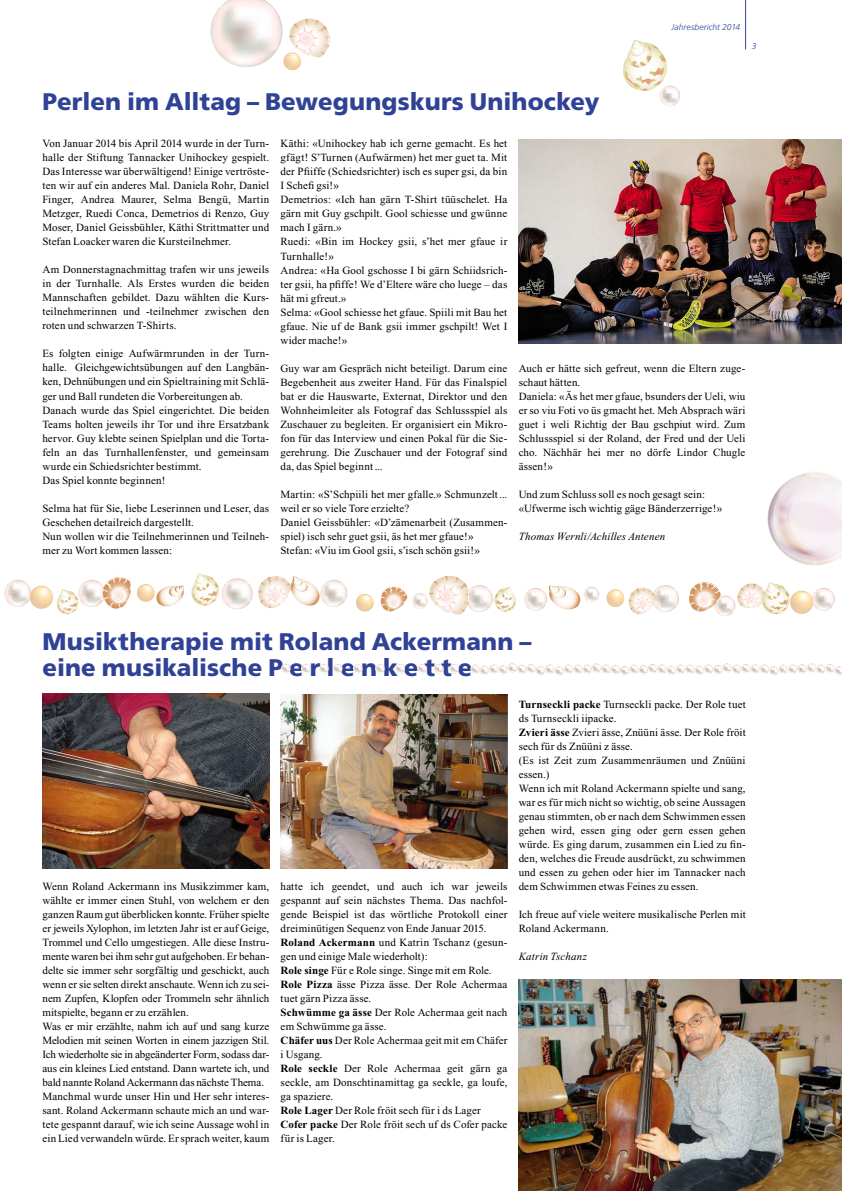
<style>
.page{position:relative;width:842px;height:1191px;background:#fff}
.page>*{position:absolute;margin:0;border:0;box-sizing:border-box;transform-origin:0 0}
.t1{font:900 24px/26px "Frutiger";letter-spacing:.005em;color:#304296}
.t2{font:11px/14px "Times New Roman";letter-spacing:.01em;color:#000}
.t3{font:italic 11px "Times New Roman";letter-spacing:.01em;color:#000}
.t4{font:italic 300 8.5px "Frutiger";letter-spacing:.01em;color:#304296}
.s1{font-weight:700}
</style>
<div class="page">
<hr style="left:745px;top:0;width:1px;height:49px;background:#304296">
<img style="left:767px;top:472px;width:75px;height:93px">
<svg style="left:524px;top:586px;width:75px;height:25px"></svg>
<svg style="left:191px;top:573px;width:156px;height:36px"></svg>
<svg style="left:381px;top:576px;width:135px;height:38px"></svg>
<svg style="left:4px;top:571px;width:127px;height:43px"></svg>
<svg style="left:137px;top:584px;width:47px;height:22px"></svg>
<svg style="left:356px;top:594px;width:18px;height:17px"></svg>
<svg style="left:606px;top:585px;width:73px;height:29px"></svg>
<svg style="left:689px;top:579px;width:146px;height:37px"></svg>
<img style="left:519px;top:140px;width:323px;height:203px">
<img style="left:43px;top:693px;width:226px;height:175px">
<img style="left:519px;top:979px;width:323px;height:212px">
<img style="left:281px;top:694px;width:226px;height:174px">
<svg style="left:470px;top:663px;width:372px;height:12px"></svg>
<svg style="left:623px;top:40px;width:57px;height:66px"></svg>
<svg style="left:211px;top:0;width:119px;height:70px"></svg>
<svg style="left:319px;top:664px;width:24px;height:9px"></svg>
<svg style="left:301px;top:664px;width:10px;height:9px"></svg>
<svg style="left:281px;top:664px;width:10px;height:9px"></svg>
<svg style="left:353px;top:664px;width:10px;height:9px"></svg>
<svg style="left:375px;top:664px;width:10px;height:9px"></svg>
<svg style="left:395px;top:664px;width:10px;height:9px"></svg>
<svg style="left:417px;top:664px;width:10px;height:9px"></svg>
<svg style="left:434px;top:664px;width:9px;height:9px"></svg>
<svg style="left:449px;top:664px;width:10px;height:9px"></svg>
<p class="t4" style="left:671px;top:23px;width:70px">Jahresbericht 2014</p>
<p class="t4" style="left:752px;top:42px;width:6px">3</p>
<h1 class="t1" style="left:42px;top:89px;width:558px">Perlen im Alltag – Bewegungskurs Unihockey</h1>
<p class="t2" style="left:42px;top:138px;width:228px;text-align:justify">Von Januar 2014 bis April 2014 wurde in der Turn&shy;halle der Stiftung Tannacker Unihockey gespielt.<br>Das Interesse war überwältigend! Einige vertröste&shy;ten wir auf ein anderes Mal. Daniela Rohr, Daniel Finger, Andrea Maurer, Selma Bengü, Martin Metzger, Ruedi Conca, Demetrios di Renzo, Guy Moser, Daniel Geissbühler, Käthi Strittmatter und Stefan Loacker waren die Kursteilnehmer.</p>
<p class="t2" style="left:42px;top:264px;width:228px;text-align:justify">Am Donnerstagnachmittag trafen wir uns jeweils in der Turnhalle. Als Erstes wurden die beiden Mannschaften gebildet. Dazu wählten die Kurs&shy;teilnehmerinnen und -teilnehmer zwischen den roten und schwarzen T-Shirts.</p>
<p class="t2" style="left:42px;top:348px;width:228px">Es folgten einige Aufwärmrunden in der Turn&shy;halle. Gleichgewichtsübungen auf den Langbän&shy;ken, Dehnübungen und ein Spieltraining mit Schlä&shy;ger und Ball rundeten die Vorbereitungen ab.<br>Danach wurde das Spiel eingerichtet. Die beiden Teams holten jeweils ihr Tor und ihre Ersatzbank hervor. Guy klebte seinen Spielplan und die Torta&shy;feln an das Turnhallenfenster, und gemeinsam wurde ein Schiedsrichter bestimmt.<br>Das Spiel konnte beginnen!</p>
<p class="t2" style="left:42px;top:502px;width:228px">Selma hat für Sie, liebe Leserinnen und Leser, das Geschehen detailreich dargestellt.<br>Nun wollen wir die Teilnehmerinnen und Teilneh&shy;mer zu Wort kommen lassen:</p>
<p class="t2" style="left:281px;top:138px;width:228px">Käthi: «Unihockey hab ich gerne gemacht. Es het gfägt! S’Turnen (Aufwärmen) het mer guet ta. Mit der Pfiiffe (Schiedsrichter) isch es super gsi, da bin I Schefi gsi!»<br>Demetrios: «Ich han gärn T-Shirt tüüschelet. Ha gärn mit Guy gschpilt. Gool schiesse und gwünne mach I gärn.»<br>Ruedi: «Bin im Hockey gsii, s’het mer gfaue ir Turnhalle!»<br>Andrea: «Ha Gool gschosse I bi gärn Schiidsrich&shy;ter gsii, ha pfiffe! We d’Eltere wäre cho luege – das hät mi gfreut.»<br>Selma: «Gool schiesse het gfaue. Spiili mit Bau het gfaue. Nie uf de Bank gsii immer gschpilt! Wet I wider mache!»</p>
<p class="t2" style="left:281px;top:362px;width:228px;text-align:justify">Guy war am Gespräch nicht beteiligt. Darum eine Begebenheit aus zweiter Hand. Für das Finalspiel bat er die Hauswarte, Externat, Direktor und den Wohnheimleiter als Fotograf das Schlussspiel als Zuschauer zu begleiten. Er organisiert ein Mikro&shy;fon für das Interview und einen Pokal für die Sie&shy;gerehrung. Die Zuschauer und der Fotograf sind da, das Spiel beginnt ...</p>
<p class="t2" style="left:281px;top:488px;width:228px">Martin: «S’Schpiili het mer gfalle.» Schmunzelt ... weil er so viele Tore erzielte?<br>Daniel Geissbühler: «D’zämenarbeit (Zusammen&shy;spiel) isch sehr guet gsii, äs het mer gfaue!» Stefan: «Viu im Gool gsii, s’isch schön gsii!»</p>
<p class="t2" style="left:519px;top:362px;width:228px">Auch er hätte sich gefreut, wenn die Eltern zuge&shy;schaut hätten.<br>Daniela: «Äs het mer gfaue, bsunders der Ueli, wiu er so viu Foti vo üs gmacht het. Meh Absprach wäri guet i weli Richtig der Bau gschpiut wird. Zum Schlussspiel si der Roland, der Fred und der Ueli cho. Nächhär hei mer no dörfe Lindor Chugle ässen!»</p>
<p class="t2" style="left:519px;top:488px;width:205px">Und zum Schluss soll es noch gesagt sein: «Ufwerme isch wichtig gäge Bänderzerrige!»</p>
<p class="t3" style="left:519px;top:530px;width:148px">Thomas Wernli/Achilles Antenen</p>
<h1 class="t1" style="left:43px;top:628px;width:490px">Musiktherapie mit Roland Ackermann – eine musikalische P e r l e n k e t t e</h1>
<p class="t2" style="left:43px;top:880px;width:228px">Wenn Roland Ackermann ins Musikzimmer kam, wählte er immer einen Stuhl, von welchem er den ganzen Raum gut überblicken konnte. Früher spielte er jeweils Xylophon, im letzten Jahr ist er auf Geige, Trommel und Cello umgestiegen. Alle diese Instru&shy;mente waren bei ihm sehr gut aufgehoben. Er behan&shy;delte sie immer sehr sorgfältig und geschickt, auch wenn er sie selten direkt anschaute. Wenn ich zu sei&shy;nem Zupfen, Klopfen oder Trommeln sehr ähnlich mitspielte, begann er zu erzählen.<br>Was er mir erzählte, nahm ich auf und sang kurze Melodien mit seinen Worten in einem jazzigen Stil.<br>Ich wiederholte sie in abgeänderter Form, sodass dar&shy;aus ein kleines Lied entstand. Dann wartete ich, und bald nannte Roland Ackermann das nächste Thema.<br>Manchmal wurde unser Hin und Her sehr interes&shy;sant. Roland Ackermann schaute mich an und war&shy;tete gespannt darauf, wie ich seine Aussage wohl in ein Lied verwandeln würde. Er sprach weiter, kaum</p>
<p class="t2" style="left:281px;top:880px;width:228px">hatte ich geendet, und auch ich war jeweils gespannt auf sein nächstes Thema. Das nachfol&shy;gende Beispiel ist das wörtliche Protokoll einer dreiminütigen Sequenz von Ende Januar 2015.<br><span class="s1">Roland Ackermann</span> und Katrin Tschanz (gesun&shy;gen und einige Male wiederholt):<br><span class="s1">Role singe</span> Für e Role singe. Singe mit em Role.<br><span class="s1">Role Pizza</span> ässe Pizza ässe. Der Role Achermaa tuet gärn Pizza ässe.<br><span class="s1">Schwümme ga ässe</span> Der Role Achermaa geit nach em Schwümme ga ässe.<br><span class="s1">Chäfer uus</span> Der Role Achermaa geit mit em Chäfer i Usgang.<br><span class="s1">Role seckle</span> Der Role Achermaa geit gärn ga seckle, am Donschtinamittag ga seckle, ga loufe, ga spaziere.<br><span class="s1">Role Lager</span> Der Role fröit sech für i ds Lager <span class="s1">Cofer packe</span> Der Role fröit sech uf ds Cofer packe für is Lager.</p>
<p class="t2" style="left:519px;top:698px;width:229px"><span class="s1">Turnseckli packe</span> Turnseckli packe. Der Role tuet ds Turnseckli iipacke.<br><span class="s1">Zvieri ässe</span> Zvieri ässe, Znüüni ässe. Der Role fröit sech für ds Znüüni z ässe.<br>(Es ist Zeit zum Zusammenräumen und Znüüni essen.)<br>Wenn ich mit Roland Ackermann spielte und sang, war es für mich nicht so wichtig, ob seine Aussagen genau stimmten, ob er nach dem Schwimmen essen gehen wird, essen ging oder gern essen gehen würde. Es ging darum, zusammen ein Lied zu fin&shy;den, welches die Freude ausdrückt, zu schwimmen und essen zu gehen oder hier im Tannacker nach dem Schwimmen etwas Feines zu essen.</p>
<p class="t2" style="left:519px;top:908px;width:229px">Ich freue auf viele weitere musikalische Perlen mit<br>Roland Ackermann.</p>
<p class="t3" style="left:519px;top:950px;width:70px">Katrin Tschanz</p>
</div>
